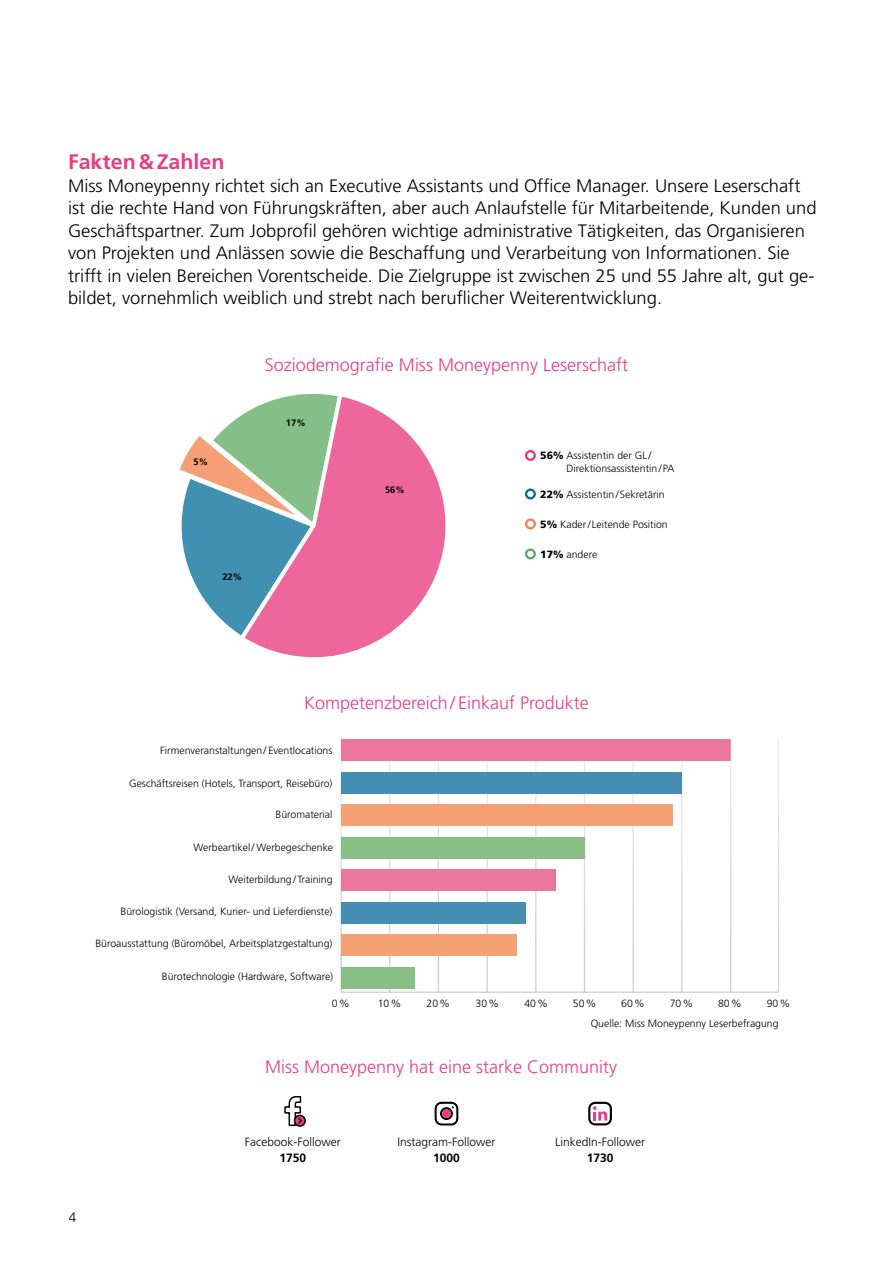
<style>
.page{position:relative;width:893px;height:1263px;background:#fff}
.page>*{position:absolute;margin:0;border:0;box-sizing:border-box;transform-origin:0 0}
.t1{font:700 21px "Frutiger";color:#e93c84}
.t2{font:300 18px/22.5px "Frutiger";color:#000}
.t3{font:300 18px "Frutiger";color:#e93c84}
.t4{font:300 13.5px "Frutiger";color:#000}
.t5{font:300 12px "Frutiger";color:#000}
.t6{font:700 12px "Frutiger";color:#000}
.t7{font:300 10.5px/12.8px "Frutiger";color:#000}
.t8{font:700 9.3px "Frutiger";color:#000}
.s1{font-weight:900}
</style>
<div class="page">
<div style="left:525px;top:450px;width:11px;height:11px;border:2px solid #e7357d;border-radius:50%"></div>
<div style="left:525px;top:548px;width:11px;height:11px;border:2px solid #5aaa5e;border-radius:50%"></div>
<div style="left:525px;top:488px;width:11px;height:11px;border:2px solid #006b99;border-radius:50%"></div>
<div style="left:525px;top:518px;width:11px;height:11px;border:2px solid #f17f49;border-radius:50%"></div>
<svg style="left:180px;top:419px;width:56px;height:213px"></svg>
<svg style="left:236px;top:394px;width:210px;height:264px"></svg>
<hr style="left:341px;top:991px;width:438px;height:2px;background:#cfd0d0">
<hr style="left:340px;top:738px;width:2px;height:254px;background:#cfd0d0">
<hr style="left:389px;top:738px;width:1px;height:254px;background:#cfd0d0">
<hr style="left:438px;top:738px;width:1px;height:254px;background:#cfd0d0">
<hr style="left:486px;top:738px;width:2px;height:254px;background:#cfd0d0">
<hr style="left:535px;top:738px;width:1px;height:254px;background:#cfd0d0">
<hr style="left:584px;top:738px;width:1px;height:254px;background:#cfd0d0">
<hr style="left:632px;top:738px;width:2px;height:254px;background:#cfd0d0">
<hr style="left:681px;top:738px;width:1px;height:254px;background:#cfd0d0">
<hr style="left:778px;top:738px;width:1px;height:254px;background:#cfd0d0">
<div style="left:341px;top:739px;width:389px;height:22px;background:#ed769d"></div>
<div style="left:341px;top:772px;width:341px;height:21px;background:#458eb2"></div>
<div style="left:341px;top:805px;width:331px;height:21px;background:#f5a174"></div>
<div style="left:341px;top:837px;width:243px;height:21px;background:#88bf85"></div>
<div style="left:341px;top:870px;width:214px;height:21px;background:#ed769d"></div>
<div style="left:341px;top:902px;width:185px;height:21px;background:#458eb2"></div>
<div style="left:341px;top:935px;width:175px;height:21px;background:#f5a174"></div>
<div style="left:341px;top:967px;width:73px;height:21px;background:#88bf85"></div>
<hr style="left:730px;top:738px;width:1px;height:254px;background:#cfd0d0">
<div style="left:294px;top:1115px;width:12px;height:12px;border:2px solid #000;border-radius:50%"></div>
<svg style="left:284px;top:1096px;width:19px;height:31px"></svg>
<svg style="left:435px;top:1102px;width:23px;height:23px"></svg>
<div style="left:442px;top:1109px;width:9px;height:9px;background:#e93c84;border-radius:50%"></div>
<svg style="left:588px;top:1102px;width:24px;height:23px"></svg>
<p class="t1" style="left:68px;top:150px;width:158px">Fakten&amp;Zahlen</p>
<p class="t2" style="left:68px;top:174px;width:750px">Miss Moneypenny richtet sich an Executive Assistants und Office Manager. Unsere Leserschaft ist die rechte Hand von Führungskräften, aber auch Anlaufstelle für Mitarbeitende, Kunden und Geschäftspartner. Zum Jobprofil gehören wichtige administrative Tätigkeiten, das Organisieren von Projekten und Anlässen sowie die Beschaffung und Verarbeitung von Informationen. Sie trifft in vielen Bereichen Vorentscheide. Die Zielgruppe ist zwischen 25 und 55 Jahre alt, gut ge&shy;bildet, vornehmlich weiblich und strebt nach beruflicher Weiterentwicklung.</p>
<p class="t3" style="left:265px;top:354px;width:365px">Soziodemografie Miss Moneypenny Leserschaft</p>
<p class="t8" style="left:194px;top:456px;width:16px">5%</p>
<p class="t8" style="left:222px;top:571px;width:21px">22%</p>
<p class="t8" style="left:286px;top:417px;width:21px">17%</p>
<p class="t8" style="left:385px;top:485px;width:21px">56%</p>
<p class="t7" style="left:567px;top:449px;width:109px;text-indent:-26px"><span class="s1">56%</span> Assistentin der GL /<br>Direktionsassistentin/PA</p>
<p class="t7" style="left:540px;top:488px;width:126px"><span class="s1">22%</span> Assistentin/ Sekretärin</p>
<p class="t7" style="left:540px;top:518px;width:129px"><span class="s1">5%</span> Kader/ Leitende Position</p>
<p class="t7" style="left:540px;top:548px;width:59px"><span class="s1">17%</span> andere</p>
<p class="t3" style="left:304px;top:692px;width:286px">Kompetenzbereich/ Einkauf Produkte</p>
<p class="t7" style="left:160px;top:744px;width:174px">Firmenveranstaltungen/ Eventlocations</p>
<p class="t7" style="left:129px;top:776px;width:205px">Geschäftsreisen (Hotels, Transport, Reisebüro)</p>
<p class="t7" style="left:276px;top:808px;width:58px">Büromaterial</p>
<p class="t7" style="left:193px;top:840px;width:141px">Werbeartikel/ Werbegeschenke</p>
<p class="t7" style="left:228px;top:873px;width:106px">Weiterbildung/ Training</p>
<p class="t7" style="left:121px;top:905px;width:213px">Bürologistik (Versand, Kurier- und Lieferdienste)</p>
<p class="t7" style="left:95px;top:937px;width:239px">Büroausstattung (Büromöbel, Arbeitsplatzgestaltung)</p>
<p class="t7" style="left:162px;top:969px;width:173px">Bürotechnologie (Hardware, Software)</p>
<p class="t7" style="left:332px;top:997px;width:19px">0%</p>
<p class="t7" style="left:378px;top:997px;width:25px">10%</p>
<p class="t7" style="left:427px;top:997px;width:25px">20%</p>
<p class="t7" style="left:476px;top:997px;width:25px">30%</p>
<p class="t7" style="left:524px;top:997px;width:25px">40%</p>
<p class="t7" style="left:573px;top:997px;width:25px">50%</p>
<p class="t7" style="left:621px;top:997px;width:25px">60%</p>
<p class="t7" style="left:670px;top:997px;width:25px">70%</p>
<p class="t7" style="left:718px;top:997px;width:25px">80%</p>
<p class="t7" style="left:767px;top:997px;width:25px">90%</p>
<p class="t7" style="left:591px;top:1017px;width:189px">Quelle: Miss Moneypenny Leserbefragung</p>
<p class="t3" style="left:265px;top:1056px;width:354px">Miss Moneypenny hat eine starke Community</p>
<p class="t4" style="left:69px;top:1210px;width:9px">4</p>
<p class="t5" style="left:245px;top:1135px;width:97px">Facebook-Follower</p>
<p class="t6" style="left:279px;top:1151px;width:28px">1750</p>
<p class="t5" style="left:397px;top:1135px;width:99px">Instagram-Follower</p>
<p class="t6" style="left:433px;top:1151px;width:28px">1000</p>
<p class="t5" style="left:555px;top:1135px;width:91px">LinkedIn-Follower</p>
<p class="t6" style="left:587px;top:1151px;width:28px">1730</p>
</div>
